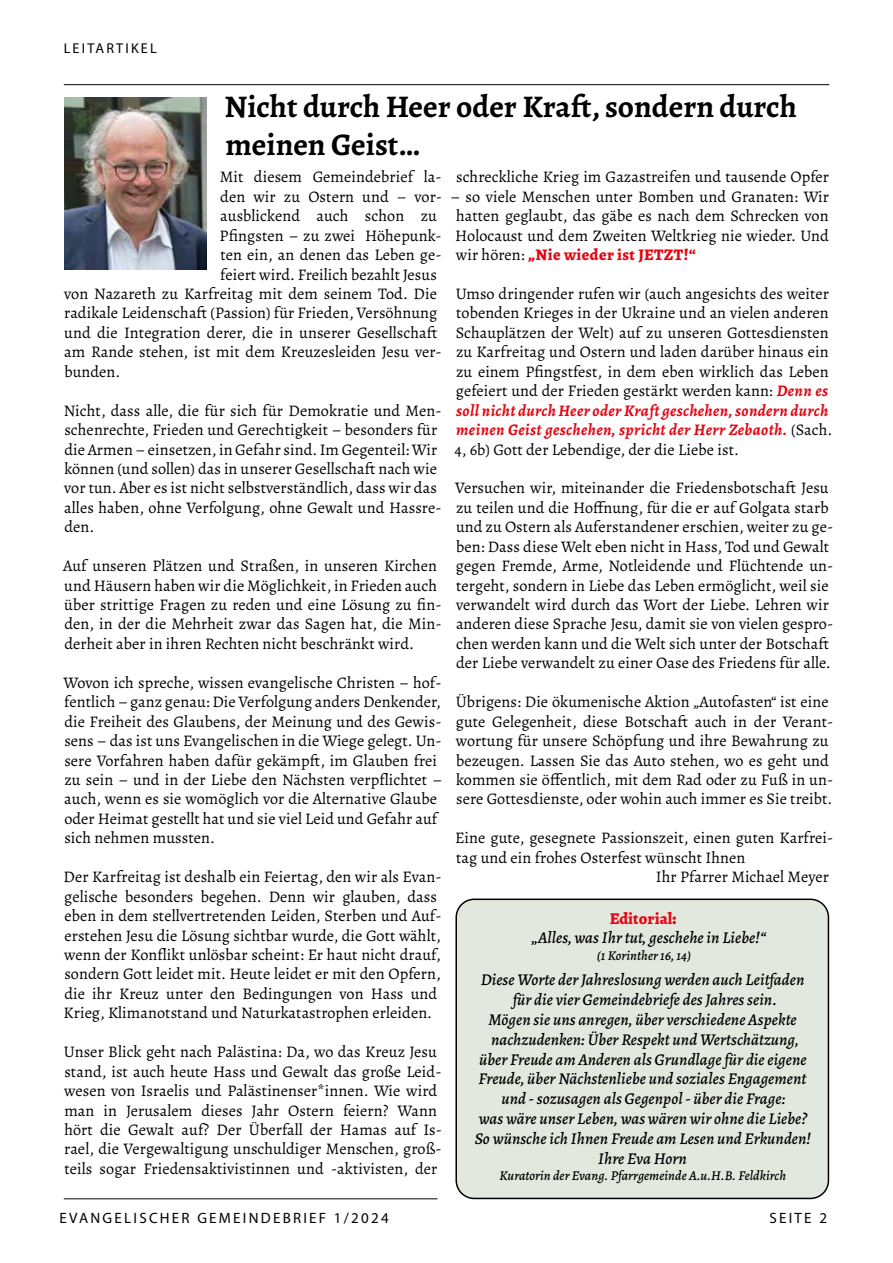
<style>
.page{position:relative;width:893px;height:1263px;background:#fff}
.page>*{position:absolute;margin:0;border:0;box-sizing:border-box;transform-origin:0 0}
.t1{font:700 31.5px/37.8px "Alegreya";color:#000}
.t2{font:italic 500 16.5px/19.8px "Alegreya";letter-spacing:.005em;color:#000}
.t3{font:16.2px/19.5px "Alegreya";letter-spacing:.005em;color:#000}
.t4{font:15px "Myriad Pro";letter-spacing:.15em;color:#000}
.t5{font:14.25px "Myriad Pro";letter-spacing:.15em;color:#000}
.t6{font:italic 500 13.5px "Alegreya";letter-spacing:.005em;color:#000}
.s1{font-weight:800;color:#e30613}
.s2{font-weight:700;font-style:italic;color:#e30613}
.s3{font-weight:800;font-style:normal;color:#e30613}
.s4{font-weight:900;font-style:normal;color:#e30613}
</style>
<div class="page">
<hr style="left:64px;top:84px;width:765px;height:1px;background:#000">
<hr style="left:64px;top:1198px;width:373px;height:1px;background:#000">
<div style="left:456px;top:899px;width:372px;height:299px;background:#e3e8de;border-radius:18px"></div>
<div style="left:455px;top:898px;width:374px;height:301px;border:2px solid #000;border-radius:18px"></div>
<img style="left:64px;top:98px;width:143px;height:171px">
<p class="t5" style="left:64px;top:40px;width:94px">LEITARTIKEL</p>
<h1 class="t1" style="left:225px;top:87px;width:574px">Nicht durch Heer oder Kraft, sondern durch meinen Geist…</h1>
<p class="t3" style="left:220px;top:167px;width:223px">Mit diesem Gemeindebrief la-</p>
<p class="t3" style="left:220px;top:187px;width:223px">den wir zu Ostern und – vor-</p>
<p class="t3" style="left:220px;top:206px;width:218px">ausblickend auch schon zu</p>
<p class="t3" style="left:220px;top:225px;width:223px">Pfingsten – zu zwei Höhepunk-</p>
<p class="t3" style="left:220px;top:245px;width:223px">ten ein, an denen das Leben ge-</p>
<p class="t3" style="left:220px;top:264px;width:218px">feiert wird. Freilich bezahlt Jesus</p>
<p class="t3" style="left:64px;top:284px;width:374px">von Nazareth zu Karfreitag mit dem seinem Tod. Die</p>
<p class="t3" style="left:64px;top:303px;width:375px">radikale Leidenschaft (Passion) für Frieden, Versöhnung</p>
<p class="t3" style="left:64px;top:323px;width:375px">und die Integration derer, die in unserer Gesellschaft</p>
<p class="t3" style="left:64px;top:342px;width:379px">am Rande stehen, ist mit dem Kreuzesleiden Jesu ver-</p>
<p class="t3" style="left:64px;top:362px;width:58px">bunden.</p>
<p class="t3" style="left:64px;top:400px;width:379px">Nicht, dass alle, die für sich für Demokratie und Men&shy;schenrechte, Frieden und Gerechtigkeit – besonders für die Armen – einsetzen, in Gefahr sind. Im Gegenteil: Wir können (und sollen) das in unserer Gesellschaft nach wie vor tun. Aber es ist nicht selbstverständlich, dass wir das alles haben, ohne Verfolgung, ohne Gewalt und Hassre&shy;den.</p>
<p class="t3" style="left:63px;top:556px;width:380px">Auf unseren Plätzen und Straßen, in unseren Kirchen und Häusern haben wir die Möglichkeit, in Frieden auch über strittige Fragen zu reden und eine Lösung zu fin&shy;den, in der die Mehrheit zwar das Sagen hat, die Min&shy;derheit aber in ihren Rechten nicht beschränkt wird.</p>
<p class="t3" style="left:64px;top:673px;width:380px">Wovon ich spreche, wissen evangelische Christen – hof&shy;fentlich – ganz genau: Die Verfolgung anders Denkender, die Freiheit des Glaubens, der Meinung und des Gewis&shy;sens – das ist uns Evangelischen in die Wiege gelegt. Un&shy;sere Vorfahren haben dafür gekämpft, im Glauben frei zu sein – und in der Liebe den Nächsten verpflichtet – auch, wenn es sie womöglich vor die Alternative Glaube oder Heimat gestellt hat und sie viel Leid und Gefahr auf sich nehmen mussten.</p>
<p class="t3" style="left:64px;top:867px;width:379px">Der Karfreitag ist deshalb ein Feiertag, den wir als Evan&shy;gelische besonders begehen. Denn wir glauben, dass eben in dem stellvertretenden Leiden, Sterben und Auf&shy;erstehen Jesu die Lösung sichtbar wurde, die Gott wählt, wenn der Konflikt unlösbar scheint: Er haut nicht drauf, sondern Gott leidet mit. Heute leidet er mit den Opfern, die ihr Kreuz unter den Bedingungen von Hass und Krieg, Klimanotstand und Naturkatastrophen erleiden.</p>
<p class="t3" style="left:64px;top:1042px;width:379px">Unser Blick geht nach Palästina: Da, wo das Kreuz Jesu stand, ist auch heute Hass und Gewalt das große Leid&shy;wesen von Israelis und Palästinenser*innen. Wie wird man in Jerusalem dieses Jahr Ostern feiern? Wann hört die Gewalt auf? Der Überfall der Hamas auf Is&shy;rael, die Vergewaltigung unschuldiger Menschen, groß&shy;teils sogar Friedensaktivistinnen und -aktivisten, der</p>
<p class="t3" style="left:456px;top:167px;width:374px">schreckliche Krieg im Gazastreifen und tausende Opfer</p>
<p class="t3" style="left:450px;top:187px;width:380px;text-align:justify">– so viele Menschen unter Bomben und Granaten: Wir hatten geglaubt, das gäbe es nach dem Schrecken von Holocaust und dem Zweiten Weltkrieg nie wieder. Und wir hören: <span class="s1">„Nie wieder ist JETZT!“</span></p>
<p class="t3" style="left:454px;top:284px;width:379px">Umso dringender rufen wir (auch angesichts des weiter tobenden Krieges in der Ukraine und an vielen anderen Schauplätzen der Welt) auf zu unseren Gottesdiensten zu Karfreitag und Ostern und laden darüber hinaus ein zu einem Pfingstfest, in dem eben wirklich das Leben gefeiert und der Frieden gestärkt werden kann: <span class="s2">Denn es soll nicht durch Heer oder Kraft geschehen, sondern durch meinen Geist geschehen, spricht der Herr Zebaoth.</span> (Sach.<br>4, 6b) Gott der Lebendige, der die Liebe ist.</p>
<p class="t3" style="left:455px;top:478px;width:379px">Versuchen wir, miteinander die Friedensbotschaft Jesu zu teilen und die Hoffnung, für die er auf Golgata starb und zu Ostern als Auferstandener erschien, weiter zu ge&shy;ben: Dass diese Welt eben nicht in Hass, Tod und Gewalt gegen Fremde, Arme, Notleidende und Flüchtende un&shy;tergeht, sondern in Liebe das Leben ermöglicht, weil sie verwandelt wird durch das Wort der Liebe. Lehren wir anderen diese Sprache Jesu, damit sie von vielen gespro&shy;chen werden kann und die Welt sich unter der Botschaft der Liebe verwandelt zu einer Oase des Friedens für alle.</p>
<p class="t3" style="left:456px;top:692px;width:379px">Übrigens: Die ökumenische Aktion „Autofasten“ ist eine gute Gelegenheit, diese Botschaft auch in der Verant&shy;wortung für unsere Schöpfung und ihre Bewahrung zu bezeugen. Lassen Sie das Auto stehen, wo es geht und kommen sie öffentlich, mit dem Rad oder zu Fuß in un&shy;sere Gottesdienste, oder wohin auch immer es Sie treibt.</p>
<p class="t3" style="left:455px;top:828px;width:379px">Eine gute, gesegnete Passionszeit, einen guten Karfrei-</p>
<p class="t3" style="left:456px;top:848px;width:291px">tag und ein frohes Osterfest wünscht Ihnen</p>
<p class="t3" style="left:656px;top:867px;width:175px">Ihr Pfarrer Michael Meyer</p>
<p class="t2" style="left:532px;top:908px;width:236px;text-indent:78px"><span class="s3">Editorial</span><span class="s4">:<br></span>„Alles, was Ihr tut, geschehe in Liebe!“</p>
<p class="t6" style="left:597px;top:946px;width:96px">(1 Korinther 16, 14)</p>
<p class="t2" style="left:475px;top:969px;width:338px;text-align:center">Diese Worte der Jahreslosung werden auch Leitfaden für die vier Gemeindebriefe des Jahres sein.<br>Mögen sie uns anregen, über verschiedene Aspekte nachzudenken: Über Respekt und Wertschätzung, über Freude am Anderen als Grundlage für die eigene Freude, über Nächstenliebe und soziales Engagement und - sozusagen als Gegenpol - über die Frage:<br>was wäre unser Leben, was wären wir ohne die Liebe?<br>So wünsche ich Ihnen Freude am Lesen und Erkunden!<br>Ihre Eva Horn</p>
<p class="t6" style="left:499px;top:1166px;width:288px">Kuratorin der Evang. Pfarrgemeinde A.u.H.B. Feldkirch</p>
<p class="t4" style="left:60px;top:1209px;width:331px">EVANGELISCHER GEMEINDEBRIEF 1/2024</p>
<p class="t4" style="left:769px;top:1209px;width:59px">SEITE 2</p>
</div>
